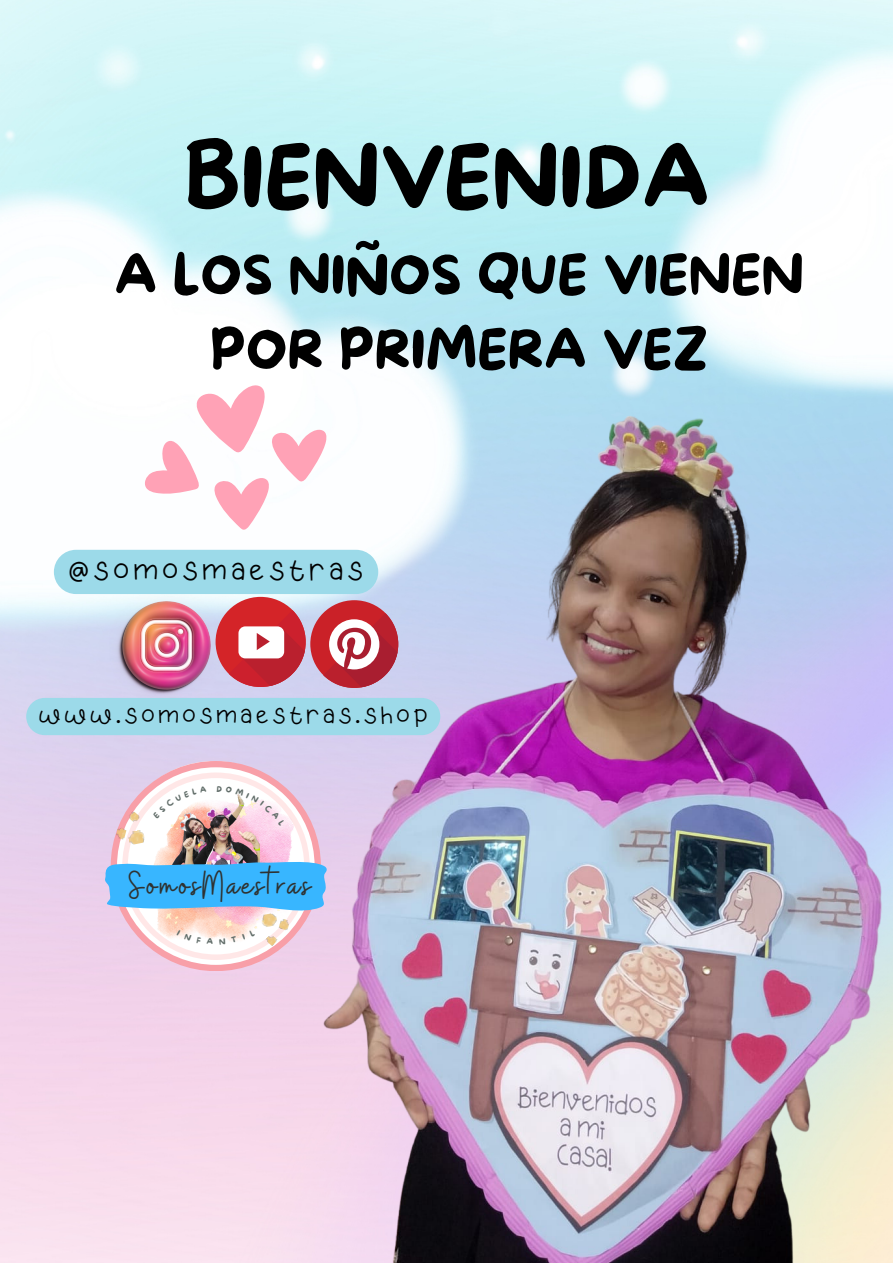
<style>
.page{position:relative;width:893px;height:1264px;background:#fff}
.page>*{position:absolute;margin:0;border:0;box-sizing:border-box;transform-origin:0 0}
.t1{font:84.75px "More Sugar";color:#000}
.t2{font:53.4px/74.6px "More Sugar";color:#000;text-align:center}
.t3{font:39.75px "Buffalo";letter-spacing:.065em;color:#2f3231}
.t4{font:26.55px "Apple Juice";letter-spacing:.2em;color:#000}
.t5{font:22.35px "Apple Juice";letter-spacing:.2em;color:#000}
</style>
<div class="page">
<img style="left:171px;top:398px;width:721px;height:864px">
<svg style="left:144px;top:385px;width:183px;height:145px"></svg>
<img style="left:109px;top:594px;width:115px;height:104px">
<div style="left:215px;top:597px;width:91px;height:90px;background:#d42428;border-radius:50%"></div>
<svg style="left:229px;top:610px;width:81px;height:81px"></svg>
<div style="left:310px;top:600px;width:88px;height:87px;background:#ca2128;border-radius:50%"></div>
<svg style="left:323px;top:613px;width:79px;height:79px"></svg>
<div style="left:54px;top:550px;width:324px;height:44px;background:#9cdae9"></div>
<div style="left:26px;top:698px;width:414px;height:37px;background:#9cdae9"></div>
<svg style="left:105px;top:761px;width:222px;height:210px"></svg>
<p class="t1" style="left:184px;top:131px;width:527px">BIENVENIDA</p>
<p class="t2" style="left:114px;top:240px;width:691px">A LOS NIÑOS QUE VIENEN<br>POR PRIMERA VEZ</p>
<p class="t4" style="left:69px;top:555px;width:295px">@somosmaestras</p>
<p class="t5" style="left:39px;top:702px;width:389px">www.somosmaestras.shop</p>
<p class="t3" style="left:129px;top:858px;width:183px">SomosMaestras</p>
</div>
